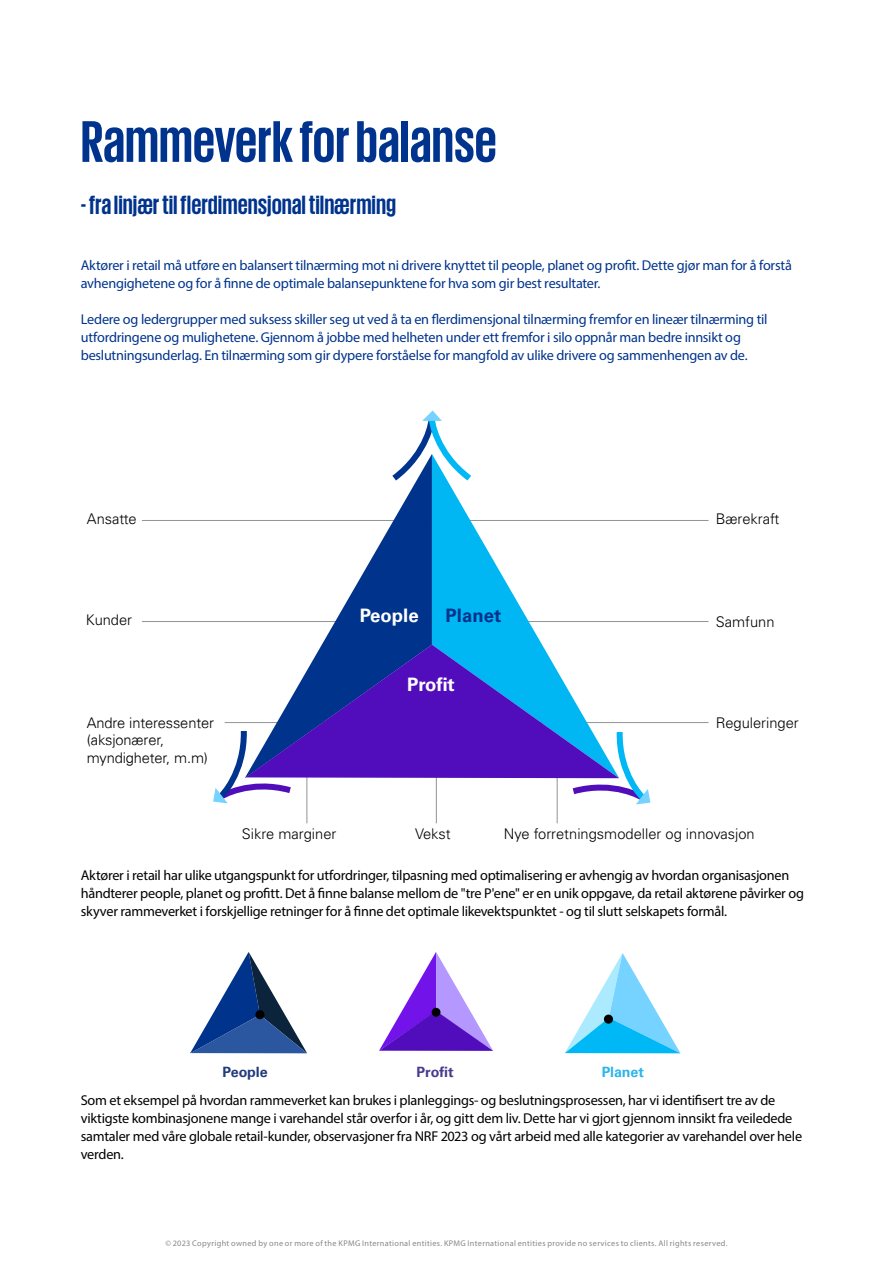
<style>
.page{position:relative;width:893px;height:1263px;background:#fff}
.page>*{position:absolute;margin:0;border:0;box-sizing:border-box;transform-origin:0 0}
.t1{font:700 60px "KPMG";color:#00338d}
.t2{font:700 27px "KPMG";color:#00338d}
.t3{font:700 18.6px "Univers LT Std";color:#fff}
.t4{font:700 18.6px "Univers LT Std";color:#00338c}
.t5{font:300 14.7px "Univers LT Std";color:#000}
.t6{font:300 14.7px/17.5px "Univers 45";letter-spacing:-.01em;color:#000}
.t7{font:14.25px/18px "Myriad Pro";letter-spacing:-.015em;color:#000}
.t8{font:14.25px/18px "Myriad Pro";letter-spacing:-.015em;color:#00338d}
.t9{font:700 14.25px "Univers 65";letter-spacing:-.005em;color:#223b7d}
.t10{font:700 14.25px "Univers 65";letter-spacing:-.005em;color:#483a8f}
.t11{font:700 14.25px "Univers 65";letter-spacing:-.01em;color:#2db5ea}
.t12{font:8.25px "Myriad Pro";letter-spacing:.04em;color:#878787}
</style>
<div class="page">
<hr style="left:306px;top:772px;width:1px;height:51px;background:#919396">
<hr style="left:436px;top:772px;width:1px;height:51px;background:#919396">
<hr style="left:557px;top:772px;width:1px;height:51px;background:#919396">
<hr style="left:142px;top:520px;width:566px;height:1px;background:#919396">
<hr style="left:142px;top:621px;width:566px;height:1px;background:#919396">
<hr style="left:225px;top:722px;width:483px;height:1px;background:#919396">
<svg style="left:321px;top:486px;width:111px;height:159px;fill:#00338c"></svg>
<svg style="left:432px;top:486px;width:111px;height:159px;fill:#00b7f4"></svg>
<svg style="left:275px;top:645px;width:314px;height:133px;background:#4846c3"></svg>
<svg style="left:190px;top:952px;width:117px;height:101px"></svg>
<div style="left:255px;top:1010px;width:9px;height:9px;background:#000;border-radius:50%"></div>
<svg style="left:565px;top:953px;width:115px;height:100px"></svg>
<div style="left:604px;top:1014px;width:9px;height:10px;background:#000;border-radius:50%"></div>
<svg style="left:379px;top:952px;width:114px;height:99px"></svg>
<div style="left:432px;top:1008px;width:8px;height:9px;background:#000;border-radius:50%"></div>
<svg style="left:392px;top:410px;width:79px;height:76px"></svg>
<svg style="left:213px;top:725px;width:84px;height:78px"></svg>
<svg style="left:566px;top:726px;width:84px;height:78px"></svg>
<h1 class="t1" style="left:81px;top:111px;width:418px">Rammeverk for balanse</h1>
<h2 class="t2" style="left:81px;top:191px;width:317px">- fra linjær til flerdimensjonal tilnærming</h2>
<p class="t8" style="left:81px;top:256px;width:713px">Aktører i retail må utføre en balansert tilnærming mot ni drivere knyttet til people, planet og profit. Dette gjør man for å forstå avhengighetene og for å finne de optimale balansepunktene for hva som gir best resultater.</p>
<p class="t8" style="left:81px;top:310px;width:688px">Ledere og ledergrupper med suksess skiller seg ut ved å ta en flerdimensjonal tilnærming fremfor en lineær tilnærming til utfordringene og mulighetene. Gjennom å jobbe med helheten under ett fremfor i silo oppnår man bedre innsikt og beslutningsunderlag. En tilnærming som gir dypere forståelse for mangfold av ulike drivere og sammenhengen av de.</p>
<p class="t5" style="left:87px;top:510px;width:51px">Ansatte</p>
<p class="t5" style="left:716px;top:510px;width:65px">Bærekraft</p>
<p class="t5" style="left:86px;top:611px;width:48px">Kunder</p>
<p class="t6" style="left:87px;top:713px;width:129px">Andre interessenter (aksjonærer, myndigheter, m.m)</p>
<h3 class="t3" style="left:360px;top:604px;width:61px">People</h3>
<h3 class="t4" style="left:446px;top:604px;width:57px">Planet</h3>
<h3 class="t3" style="left:407px;top:674px;width:49px">Profit</h3>
<p class="t5" style="left:716px;top:612px;width:60px">Samfunn</p>
<p class="t5" style="left:716px;top:713px;width:84px">Reguleringer</p>
<p class="t5" style="left:242px;top:825px;width:96px">Sikre marginer</p>
<p class="t5" style="left:415px;top:825px;width:37px">Vekst</p>
<p class="t5" style="left:504px;top:825px;width:252px">Nye forretningsmodeller og innovasjon</p>
<p class="t7" style="left:81px;top:866px;width:725px">Aktører i retail har ulike utgangspunkt for utfordringer, tilpasning med optimalisering er avhengig av hvordan organisasjonen håndterer people, planet og profitt. Det å finne balanse mellom de "tre P'ene" er en unik oppgave, da retail aktørene påvirker og skyver rammeverket i forskjellige retninger for å finne det optimale likevektspunktet - og til slutt selskapets formål.</p>
<p class="t5" style="left:242px;top:906px;width:96px">Sikre marginer</p>
<p class="t5" style="left:415px;top:906px;width:37px">Vekst</p>
<p class="t5" style="left:504px;top:906px;width:252px">Nye forretningsmodeller og innovasjon</p>
<p class="t9" style="left:222px;top:1063px;width:47px">People</p>
<p class="t10" style="left:417px;top:1063px;width:39px">Profit</p>
<p class="t11" style="left:602px;top:1063px;width:44px">Planet</p>
<p class="t7" style="left:81px;top:1090px;width:723px">Som et eksempel på hvordan rammeverket kan brukes i planleggings- og beslutningsprosessen, har vi identifisert tre av de viktigste kombinasjonene mange i varehandel står overfor i år, og gitt dem liv. Dette har vi gjort gjennom innsikt fra veiledede samtaler med våre globale retail-kunder, observasjoner fra NRF 2023 og vårt arbeid med alle kategorier av varehandel over hele verden.</p>
<p class="t12" style="left:165px;top:1238px;width:564px">© 2023 Copyright owned by one or more of the KPMG International entities. KPMG International entities provide no services to clients. All rights reserved.</p>
</div>
